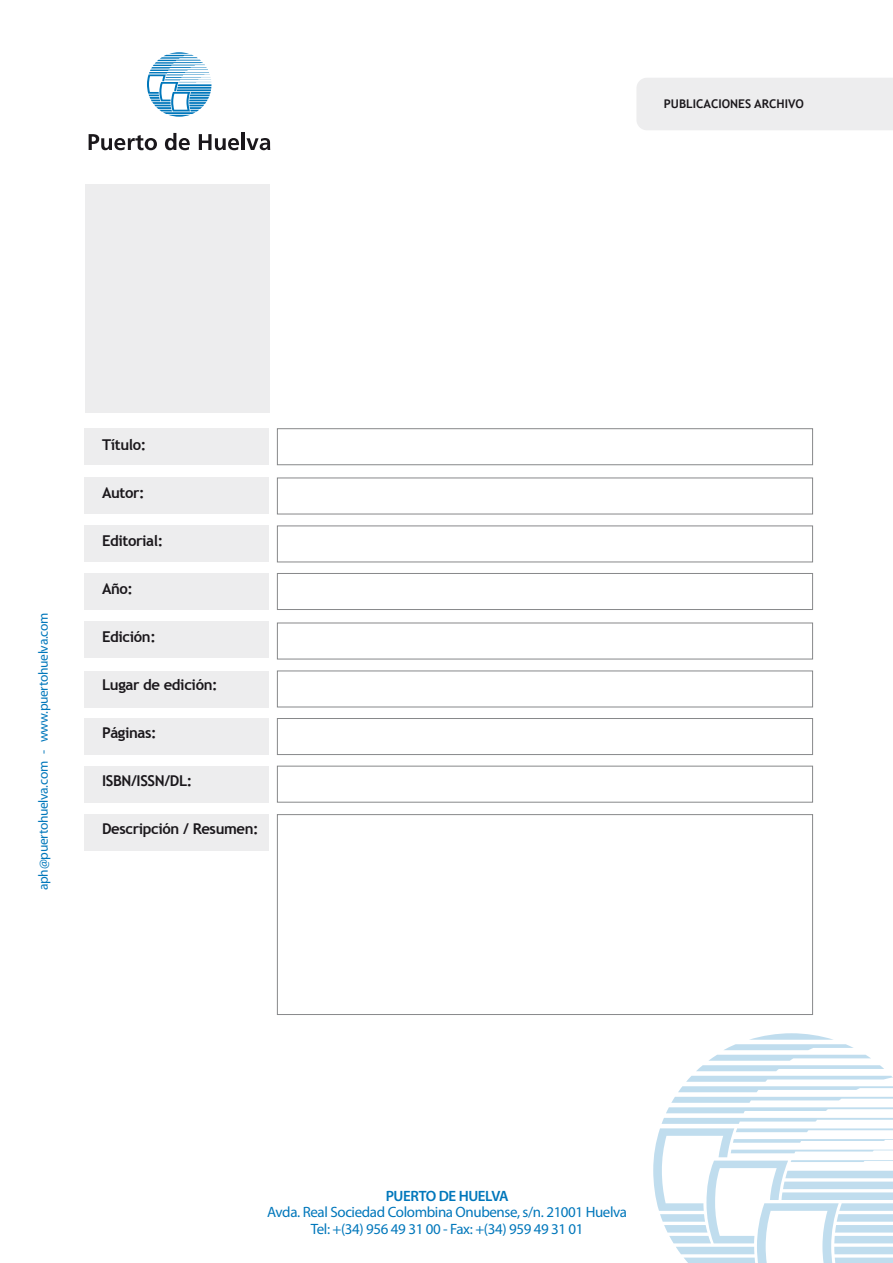
<style>
.page{position:relative;width:893px;height:1263px;background:#fff}
.page>*{position:absolute;margin:0;border:0;box-sizing:border-box;transform-origin:0 0}
.t1{font:15px/16.5px "Myriad Pro";letter-spacing:-.025em;color:#07b;text-align:center}
.t2{font:600 15px "Myriad Pro";letter-spacing:-.025em;color:#07b}
.t3{font:700 14.85px "Trebuchet MS";letter-spacing:-.025em;color:#1a171b}
.t4{font:13.5px "Myriad Pro";letter-spacing:-.025em;color:#07b}
.t5{font:700 12px "Trebuchet MS";color:#1a171b}
</style>
<div class="page">
<svg style="left:653px;top:1033px;width:240px;height:230px"></svg>
<svg style="left:89px;top:134px;width:68px;height:16px"></svg>
<svg style="left:165px;top:133px;width:25px;height:17px"></svg>
<svg style="left:199px;top:134px;width:40px;height:16px"></svg>
<hr style="left:242px;top:133px;width:3px;height:17px;background:#1a171b">
<svg style="left:246px;top:138px;width:24px;height:12px"></svg>
<svg style="left:147px;top:52px;width:64px;height:65px"></svg>
<div style="left:637px;top:78px;width:256px;height:52px;background:#ededee"></div>
<div style="left:85px;top:185px;width:185px;height:228px;background:#ededee"></div>
<div style="left:85px;top:429px;width:184px;height:36px;background:#ededee"></div>
<div style="left:85px;top:478px;width:184px;height:36px;background:#ededee"></div>
<div style="left:85px;top:526px;width:184px;height:36px;background:#ededee"></div>
<div style="left:85px;top:573px;width:184px;height:36px;background:#ededee"></div>
<div style="left:277px;top:428px;width:536px;height:37px;border:1px solid #87888a"></div>
<div style="left:277px;top:525px;width:536px;height:37px;border:1px solid #87888a"></div>
<div style="left:277px;top:573px;width:536px;height:37px;border:1px solid #87888a"></div>
<div style="left:277px;top:670px;width:536px;height:37px;border:1px solid #87888a"></div>
<div style="left:277px;top:718px;width:536px;height:37px;border:1px solid #87888a"></div>
<div style="left:277px;top:766px;width:536px;height:36px;border:1px solid #87888a"></div>
<div style="left:85px;top:621px;width:184px;height:36px;background:#ededee"></div>
<div style="left:85px;top:671px;width:184px;height:36px;background:#ededee"></div>
<div style="left:85px;top:719px;width:184px;height:36px;background:#ededee"></div>
<div style="left:85px;top:766px;width:184px;height:36px;background:#ededee"></div>
<div style="left:85px;top:814px;width:184px;height:36px;background:#ededee"></div>
<div style="left:277px;top:814px;width:536px;height:201px;border:1px solid #87888a"></div>
<p class="t5" style="left:664px;top:97px;width:142px">PUBLICACIONES ARCHIVO</p>
<p class="t4" style="left:35px;top:890px;width:279px;rotate:-90deg">aph@puertohuelva.com - www.puertohuelva.com</p>
<p class="t3" style="left:102px;top:436px;width:46px">Título:</p>
<p class="t3" style="left:102px;top:484px;width:44px">Autor:</p>
<p class="t3" style="left:102px;top:532px;width:63px">Editorial:</p>
<p class="t3" style="left:102px;top:580px;width:33px">Año:</p>
<p class="t3" style="left:102px;top:628px;width:55px">Edición:</p>
<p class="t3" style="left:102px;top:676px;width:117px">Lugar de edición:</p>
<p class="t3" style="left:102px;top:724px;width:56px">Páginas:</p>
<p class="t3" style="left:102px;top:772px;width:92px">ISBN/ISSN/DL:</p>
<p class="t3" style="left:102px;top:820px;width:158px">Descripción / Resumen:</p>
<p class="t2" style="left:386px;top:1186px;width:124px">PUERTO DE HUELVA</p>
<p class="t1" style="left:267px;top:1204px;width:362px">Avda. Real Sociedad Colombina Onubense, s/n. 21001 Huelva<br>Tel: +(34) 956 49 31 00 - Fax: +(34) 959 49 31 01</p>
</div>
